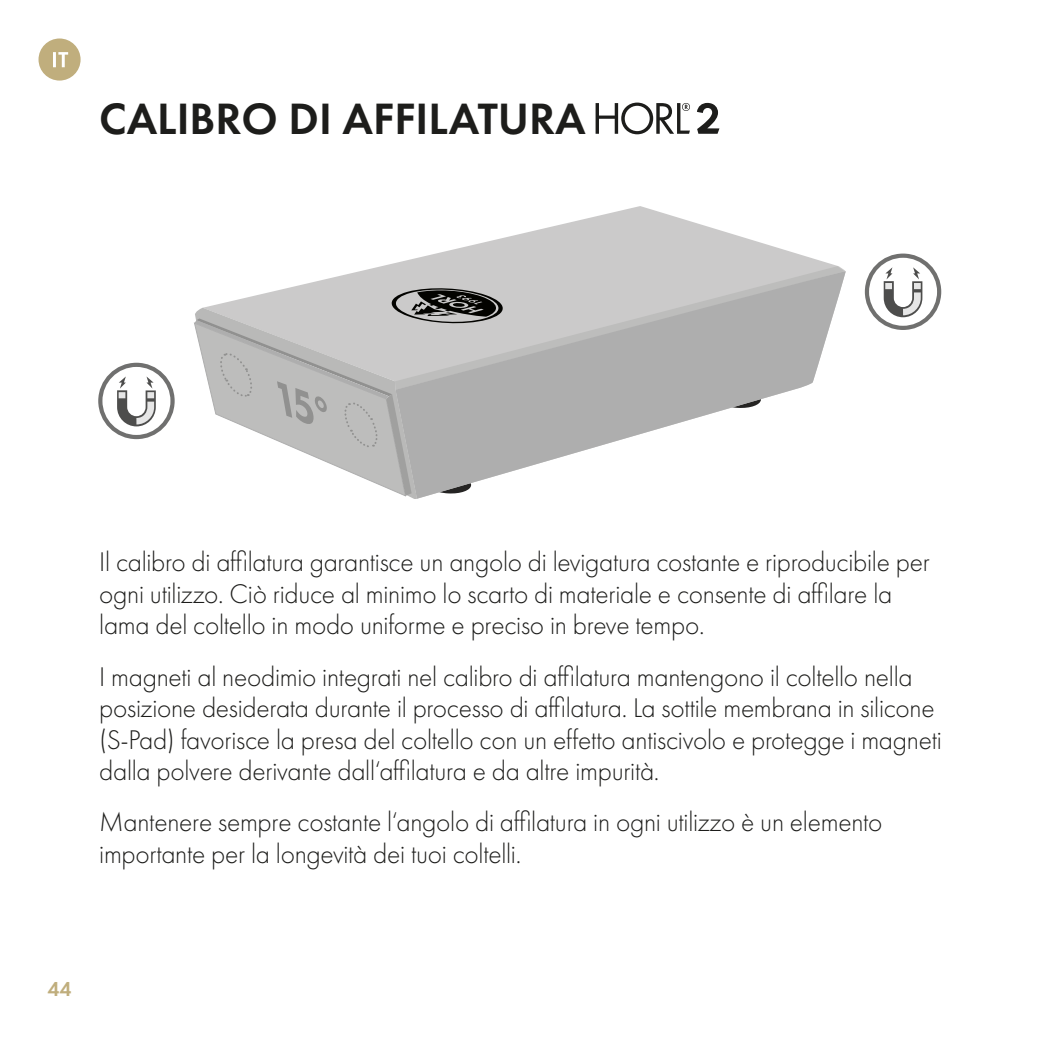
<style>
.page{position:relative;width:1042px;height:1042px;background:#fff}
.page>*{position:absolute;margin:0;border:0;box-sizing:border-box;transform-origin:0 0}
.t1{font:600 45.5px "Futura PT";color:#1d1d1b}
.t2{font:300 28px/31.5px "Futura PT";letter-spacing:-.01em;color:#1d1d1b}
.t3{font:600 21px "Futura PT";color:#c0ae7d}
</style>
<div class="page">
<svg style="left:39px;top:38px;width:42px;height:43px"></svg>
<svg style="left:595px;top:103px;width:95px;height:31px"></svg>
<svg style="left:697px;top:103px;width:22px;height:31px"></svg>
<svg style="left:98px;top:363px;width:77px;height:76px"></svg>
<svg style="left:865px;top:254px;width:76px;height:76px"></svg>
<svg style="left:297px;top:206px;width:540px;height:80px"></svg>
<hr style="left:395px;top:266px;width:449px;height:4px;background:#cbcaca">
<svg style="left:395px;top:270px;width:451px;height:203px"></svg>
<svg style="left:194px;top:286px;width:314px;height:213px"></svg>
<h1 class="t1" style="left:99px;top:90px;width:488px">CALIBRO DI AFFILATURA</h1>
<p class="t2" style="left:99px;top:546px;width:832px">Il calibro di affilatura garantisce un angolo di levigatura costante e riproducibile per ogni utilizzo. Ciò riduce al minimo lo scarto di materiale e consente di affilare la lama del coltello in modo uniforme e preciso in breve tempo.</p>
<p class="t2" style="left:99px;top:661px;width:844px">I magneti al neodimio integrati nel calibro di affilatura mantengono il coltello nella posizione desiderata durante il processo di affilatura. La sottile membrana in silicone (S-Pad) favorisce la presa del coltello con un effetto antiscivolo e protegge i magneti dalla polvere derivante dall‘affilatura e da altre impurità.</p>
<p class="t2" style="left:99px;top:806px;width:785px">Mantenere sempre costante l‘angolo di affilatura in ogni utilizzo è un elemento importante per la longevità dei tuoi coltelli.</p>
<p class="t3" style="left:47px;top:976px;width:26px">44</p>
</div>
